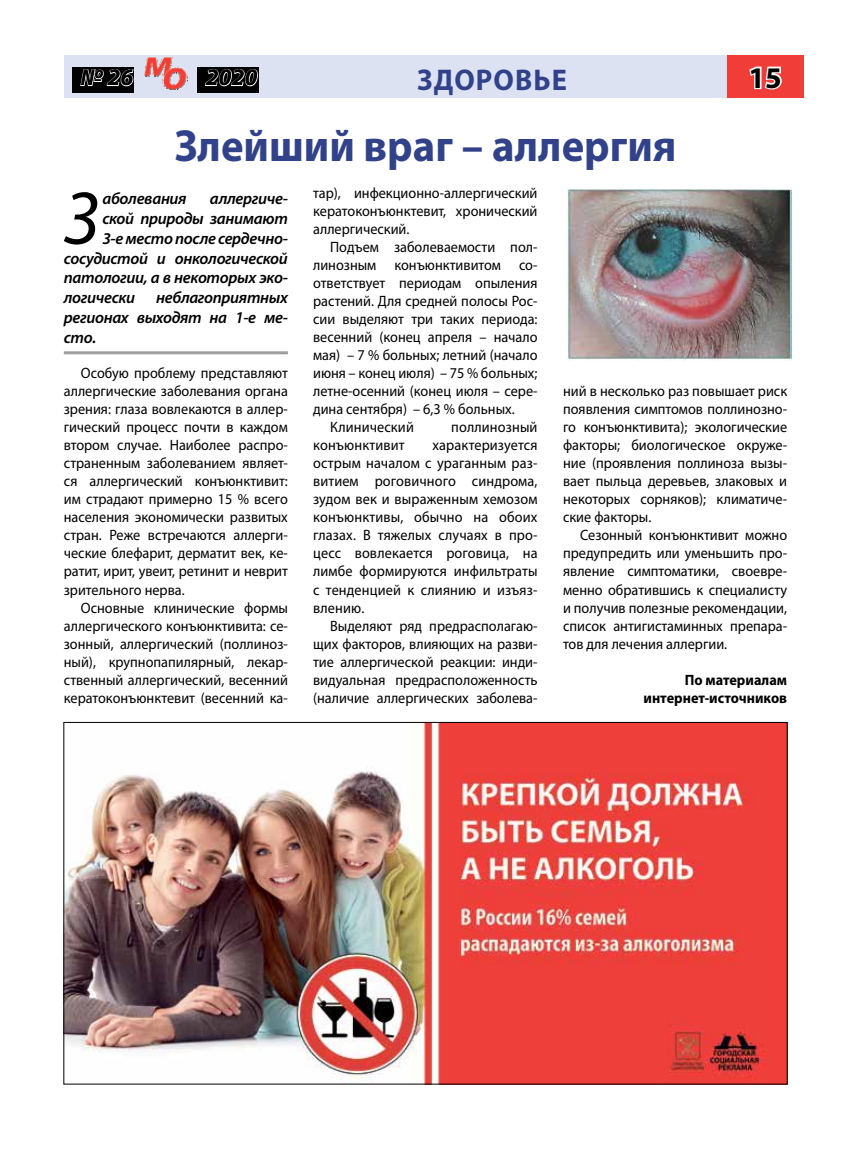
<style>
.page{position:relative;width:851px;height:1149px;background:#fff}
.page>*{position:absolute;margin:0;border:0;box-sizing:border-box;transform-origin:0 0}
.t1{font:italic 75.3px "Myriad Pro";color:#000}
.t2{font:700 45px "Myriad Pro";color:#31428a;scale:.95 1}
.t3{font:700 30px "Myriad Pro";letter-spacing:.04em;color:#31428a;scale:.95 1}
.t4{font:700 30px "Myriad Pro";color:#000}
.t5{font:italic 700 24px "Myriad Pro";color:#000}
.t6{font:italic 600 16.5px/19.8px "Myriad Pro";letter-spacing:-.02em;color:#000;text-align:justify}
.t7{font:15px/18px "Myriad Pro";color:#000;text-align:justify;scale:.95 1}
.t8{font:700 15px/18px "Myriad Pro";color:#000;text-align:right;scale:.95 1}
</style>
<div class="page">
<div style="left:64px;top:55px;width:701px;height:43px;background:#dce2f2"></div>
<div style="left:72px;top:67px;width:62px;height:25px;background:#000"></div>
<svg style="left:79px;top:69px;width:55px;height:24px"></svg>
<img style="left:144px;top:57px;width:43px;height:33px">
<div style="left:197px;top:67px;width:61px;height:25px;background:#000"></div>
<svg style="left:205px;top:69px;width:53px;height:18px"></svg>
<div style="left:727px;top:55px;width:77px;height:43px;background:#f13d37"></div>
<svg style="left:749px;top:66px;width:33px;height:24px"></svg>
<hr style="left:64px;top:351px;width:224px;height:3px;background:#a19f9d">
<img style="left:65px;top:723px;width:720px;height:359px">
<img style="left:567px;top:189px;width:224px;height:171px">
<h3 class="t5" style="left:80px;top:62px;width:54px">№ 26</h3>
<h3 class="t5" style="left:206px;top:62px;width:53px">2020</h3>
<h3 class="t3" style="left:417px;top:60px;width:159px">ЗДОРОВЬЕ</h3>
<h3 class="t4" style="left:748px;top:58px;width:35px">15</h3>
<h2 class="t2" style="left:174px;top:117px;width:530px">Злейший враг – аллергия</h2>
<h1 class="t1" style="left:65px;top:172px;width:35px">З</h1>
<p class="t6" style="left:102px;top:188px;width:86px">аболевания</p>
<p class="t6" style="left:210px;top:188px;width:79px">аллергиче-</p>
<p class="t7" style="left:313px;top:184px;width:238px">тар), инфекционно-аллергический кератоконъюнктевит, хронический аллергический.</p>
<p class="t7" style="left:330px;top:238px;width:220px">Подъем заболеваемости пол-</p>
<p class="t7" style="left:313px;top:256px;width:238px">линозным конъюнктивитом со-</p>
<p class="t7" style="left:313px;top:274px;width:238px">ответствует периодам опыления</p>
<p class="t7" style="left:313px;top:292px;width:238px">растений. Для средней полосы Рос-</p>
<p class="t7" style="left:313px;top:310px;width:238px">сии выделяют три таких периода:</p>
<p class="t7" style="left:313px;top:328px;width:238px">весенний (конец апреля – начало</p>
<p class="t7" style="left:313px;top:346px;width:238px">мая) – 7 % больных; летний (начало</p>
<p class="t7" style="left:313px;top:364px;width:238px">июня – конец июля) – 75 % больных;</p>
<p class="t7" style="left:313px;top:382px;width:238px">летне-осенний (конец июля – сере-</p>
<p class="t7" style="left:313px;top:400px;width:214px">дина сентября) – 6,3 % больных.</p>
<p class="t7" style="left:330px;top:418px;width:90px">Клинический</p>
<p class="t7" style="left:451px;top:418px;width:92px">поллинозный</p>
<p class="t7" style="left:313px;top:436px;width:98px">конъюнктивит</p>
<p class="t6" style="left:102px;top:208px;width:187px">ской природы занимают</p>
<p class="t6" style="left:102px;top:228px;width:187px">3-е место после сердечно-</p>
<p class="t6" style="left:64px;top:247px;width:225px">сосудистой и онкологической</p>
<p class="t6" style="left:64px;top:267px;width:225px">патологии, а в некоторых эко-</p>
<p class="t6" style="left:64px;top:287px;width:73px">логически</p>
<p class="t6" style="left:64px;top:287px;width:225px;text-indent:92px">неблагоприятных регионах выходят на 1-е ме&shy;сто.</p>
<p class="t7" style="left:64px;top:364px;width:237px;text-indent:17px">Особую проблему представляют аллергические заболевания органа зрения: глаза вовлекаются в аллер&shy;гический процесс почти в каждом втором случае. Наиболее распро&shy;страненным заболеванием являет&shy;ся аллергический конъюнктивит: им страдают примерно 15 % всего населения экономически развитых стран. Реже встречаются аллерги&shy;ческие блефарит, дерматит век, ке&shy;ратит, ирит, увеит, ретинит и неврит зрительного нерва.</p>
<p class="t7" style="left:64px;top:598px;width:237px;text-indent:17px">Основные клинические формы аллергического конъюнктивита: се&shy;зонный, аллергический (поллиноз&shy;ный), крупнопапилярный, лекар&shy;ственный аллергический, весенний кератоконъюнктевит (весенний ка-</p>
<p class="t7" style="left:563px;top:382px;width:237px">ний в несколько раз повышает риск появления симптомов поллинозно&shy;го конъюнктивита); экологические факторы; биологическое окруже&shy;ние (проявления поллиноза вызы&shy;вает пыльца деревьев, злаковых и некоторых сорняков); климатиче&shy;ские факторы.</p>
<p class="t7" style="left:563px;top:526px;width:237px;text-indent:17px">Сезонный конъюнктивит можно предупредить или уменьшить про&shy;явление симптоматики, своевре&shy;менно обратившись к специалисту и получив полезные рекомендации, список антигистаминных препара&shy;тов для лечения аллергии.</p>
<p class="t8" style="left:643px;top:669px;width:153px">По материалам интернет-источников</p>
<p class="t7" style="left:313px;top:436px;width:238px;text-indent:119px">характеризуется острым началом с ураганным раз&shy;витием роговичного синдрома, зудом век и выраженным хемозом конъюнктивы, обычно на обоих глазах. В тяжелых случаях в про&shy;цесс вовлекается роговица, на лимбе формируются инфильтраты с тенденцией к слиянию и изъяз&shy;влению.</p>
<p class="t7" style="left:313px;top:616px;width:238px;text-indent:17px">Выделяют ряд предрасполагаю&shy;щих факторов, влияющих на разви&shy;тие аллергической реакции: инди&shy;видуальная предрасположенность (наличие аллергических заболева-</p>
</div>
